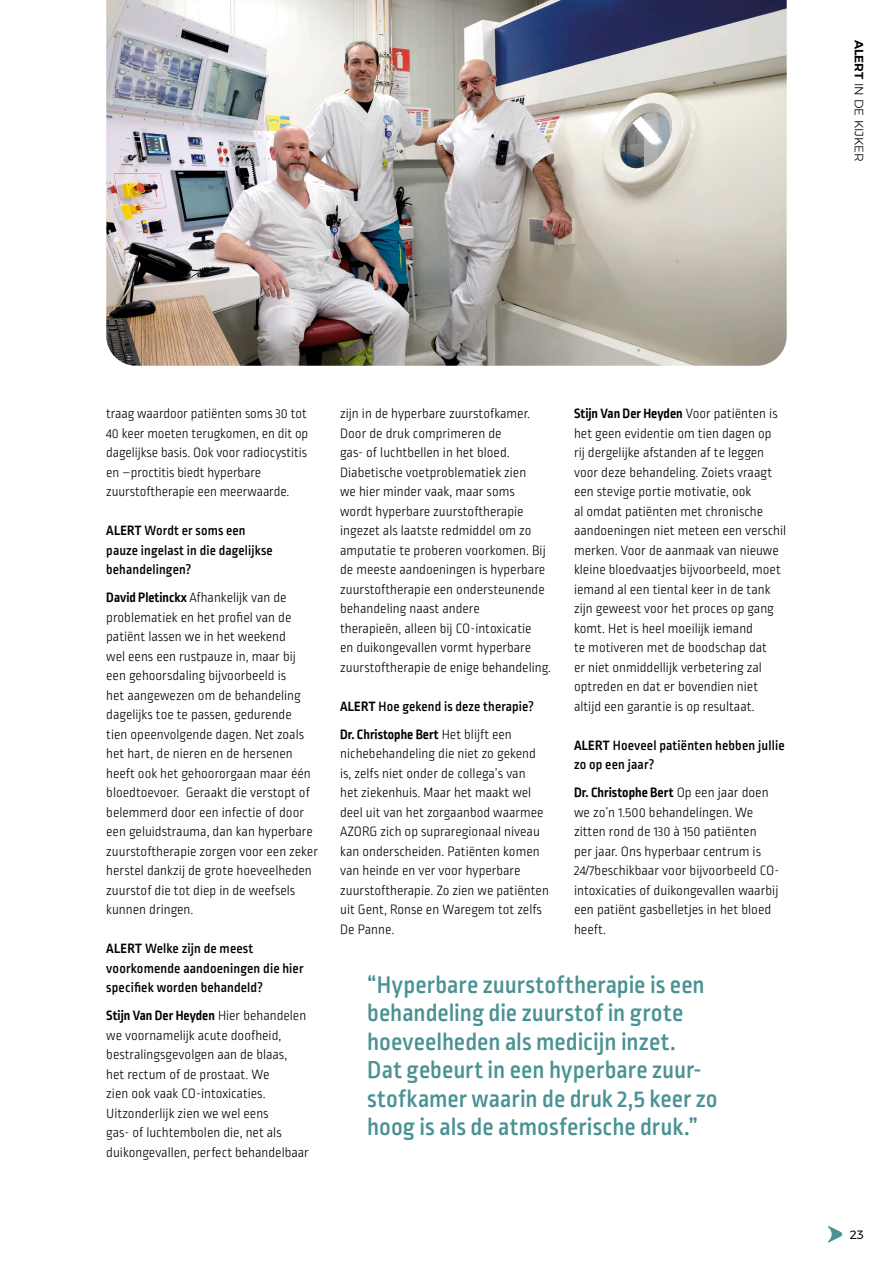
<style>
.page{position:relative;width:893px;height:1263px;background:#fff}
.page>*{position:absolute;margin:0;border:0;box-sizing:border-box;transform-origin:0 0}
.t1{font:500 25.5px/28.5px "Ropa Mix Pro";color:#499293}
._2024_Body{font:300 14.25px/19.5px "Ropa Mix Pro";color:#000}
._2024_Vraag{font:500 14.25px/19.5px "Ropa Mix Pro";letter-spacing:.01em;color:#000}
._000{font:300 12px "Montserrat";color:#000}
.t2{font:12px "Montserrat";color:#000}
.s1{font-weight:600}
.s2{font-weight:700}
</style>
<div class="page">
<img style="left:106px;top:0;width:681px;height:366px">
<svg style="left:828px;top:1226px;width:14px;height:17px"></svg>
<p class="_000" style="left:868px;top:40px;width:124px;rotate:90deg"><span class="s1">ALERT</span> IN DE KIJKER</p>
<p class="_2024_Body" style="left:106px;top:405px;width:203px">traag waardoor patiënten soms 30 tot 40 keer moeten terugkomen, en dit op dagelijkse basis. Ook voor radiocystitis en –proctitis biedt hyperbare zuurstoftherapie een meerwaarde.</p>
<p class="_2024_Vraag" style="left:106px;top:521px;width:168px"><span class="s2">ALERT</span> Wordt er soms een pauze ingelast in die dagelijkse behandelingen?</p>
<p class="_2024_Body" style="left:106px;top:589px;width:213px"><span class="s2">David Pletinckx</span> Afhankelijk van de problematiek en het profiel van de patiënt lassen we in het weekend<br>wel eens een rustpauze in, maar bij een gehoorsdaling bijvoorbeeld is<br>het aangewezen om de behandeling dagelijks toe te passen, gedurende<br>tien opeenvolgende dagen. Net zoals het hart, de nieren en de hersenen heeft ook het gehoororgaan maar één bloedtoevoer. Geraakt die verstopt of belemmerd door een infectie of door een geluidstrauma, dan kan hyperbare zuurstoftherapie zorgen voor een zeker herstel dankzij de grote hoeveelheden zuurstof die tot diep in de weefsels kunnen dringen.</p>
<p class="_2024_Vraag" style="left:106px;top:939px;width:199px"><span class="s2">ALERT</span> Welke zijn de meest voorkomende aandoeningen die hier specifiek worden behandeld?</p>
<p class="_2024_Body" style="left:106px;top:1007px;width:204px"><span class="s2">Stijn Van Der Heyden</span> Hier behandelen we voornamelijk acute doofheid, bestralingsgevolgen aan de blaas,<br>het rectum of de prostaat. We<br>zien ook vaak CO-intoxicaties.<br>Uitzonderlijk zien we wel eens<br>gas- of luchtembolen die, net als duikongevallen, perfect behandelbaar</p>
<p class="_2024_Body" style="left:340px;top:405px;width:212px">zijn in de hyperbare zuurstofkamer.<br>Door de druk comprimeren de<br>gas- of luchtbellen in het bloed.<br>Diabetische voetproblematiek zien<br>we hier minder vaak, maar soms<br>wordt hyperbare zuurstoftherapie ingezet als laatste redmiddel om zo amputatie te proberen voorkomen. Bij de meeste aandoeningen is hyperbare zuurstoftherapie een ondersteunende behandeling naast andere<br>therapieën, alleen bij CO-intoxicatie<br>en duikongevallen vormt hyperbare zuurstoftherapie de enige behandeling.</p>
<p class="_2024_Vraag" style="left:340px;top:697px;width:196px"><span class="s2">ALERT</span> Hoe gekend is deze therapie?</p>
<p class="_2024_Body" style="left:340px;top:725px;width:210px"><span class="s2">Dr. Christophe Bert</span> Het blijft een nichebehandeling die niet zo gekend is, zelfs niet onder de collega’s van<br>het ziekenhuis. Maar het maakt wel deel uit van het zorgaanbod waarmee AZORG zich op supraregionaal niveau kan onderscheiden. Patiënten komen van heinde en ver voor hyperbare zuurstoftherapie. Zo zien we patiënten uit Gent, Ronse en Waregem tot zelfs De Panne.</p>
<p class="_2024_Body" style="left:574px;top:405px;width:214px"><span class="s2">Stijn Van Der Heyden</span> Voor patiënten is het geen evidentie om tien dagen op<br>rij dergelijke afstanden af te leggen voor deze behandeling. Zoiets vraagt een stevige portie motivatie, ook<br>al omdat patiënten met chronische aandoeningen niet meteen een verschil merken. Voor de aanmaak van nieuwe kleine bloedvaatjes bijvoorbeeld, moet iemand al een tiental keer in de tank zijn geweest voor het proces op gang komt. Het is heel moeilijk iemand<br>te motiveren met de boodschap dat<br>er niet onmiddellijk verbetering zal optreden en dat er bovendien niet altijd een garantie is op resultaat.</p>
<p class="_2024_Vraag" style="left:574px;top:736px;width:212px"><span class="s2">ALERT</span> Hoeveel patiënten hebben jullie zo op een jaar?</p>
<p class="_2024_Body" style="left:574px;top:784px;width:207px"><span class="s2">Dr. Christophe Bert</span> Op een jaar doen we zo’n 1.500 behandelingen. We zitten rond de 130 à 150 patiënten<br>per jaar. Ons hyperbaar centrum is<br>24/7beschikbaar voor bijvoorbeeld CO&shy;intoxicaties of duikongevallen waarbij een patiënt gasbelletjes in het bloed heeft.</p>
<p class="t1" style="left:367px;top:972px;width:352px">“Hyperbare zuurstoftherapie is een behandeling die zuurstof in grote hoeveelheden als medicijn inzet.<br>Dat gebeurt in een hyperbare zuur&shy;stofkamer waarin de druk 2,5 keer zo hoog is als de atmosferische druk.”</p>
<p class="t2" style="left:850px;top:1225px;width:15px">23</p>
</div>
